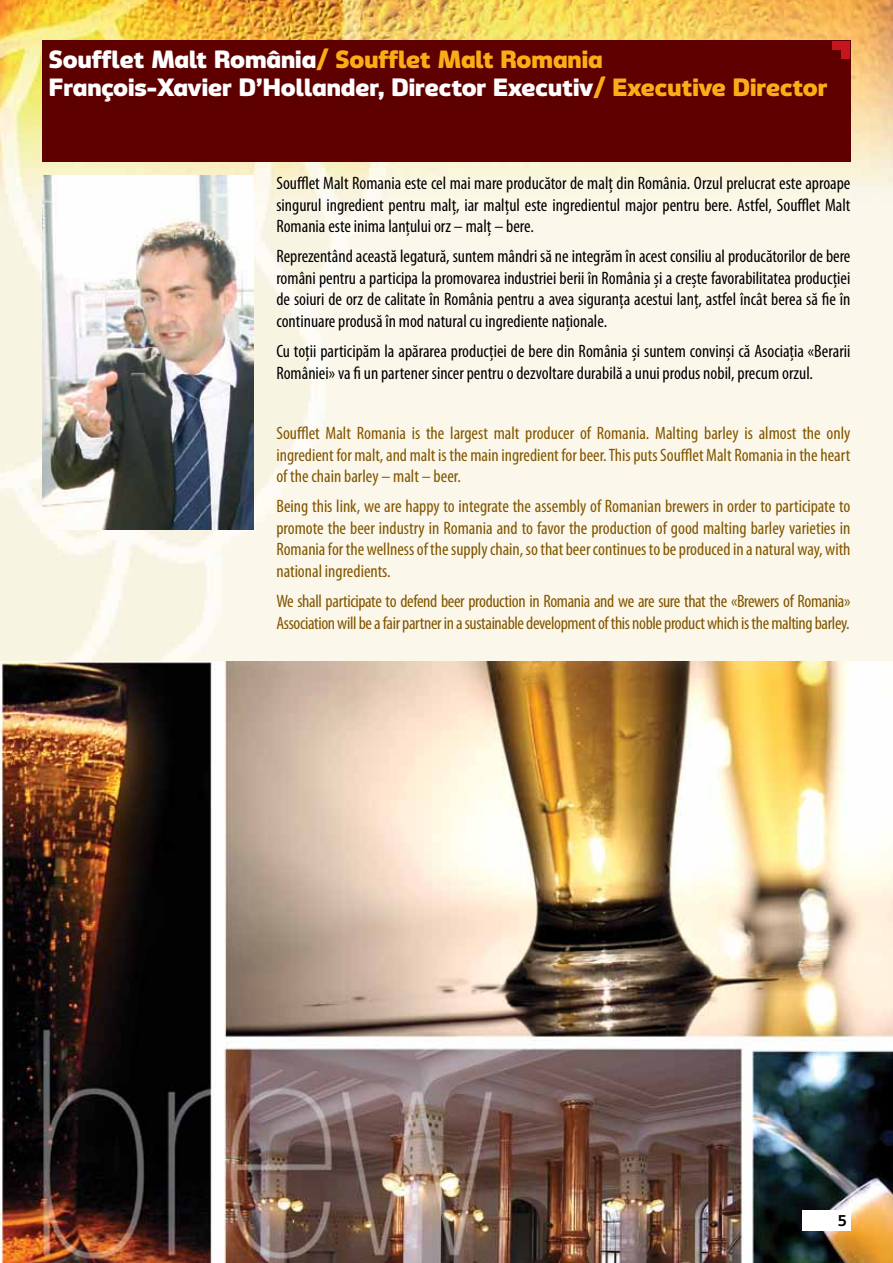
<style>
.page{position:relative;width:893px;height:1263px;background:#fff}
.page>*{position:absolute;margin:0;border:0;box-sizing:border-box;transform-origin:0 0}
.t1{font:900 24px/28.8px "Carlsberg Sans";color:#fff}
.t2{font:condensed 18px/21.6px "Myriad Pro";color:#000;text-align:justify}
.t3{font:condensed 18px/21.6px "Myriad Pro";letter-spacing:-.02em;color:#825600;text-align:justify}
.t4{font:700 15px "Carlsberg Sans";color:#000}
.s1{color:#fbad18}
</style>
<div class="page">
<img style="left:0;top:0;width:893px;height:661px">
<div style="left:42px;top:40px;width:808px;height:122px;background:#5e0000"></div>
<div style="left:841px;top:41px;width:9px;height:9px;background:#c4161c"></div>
<div style="left:832px;top:41px;width:9px;height:9px;background:#c4161c"></div>
<div style="left:841px;top:50px;width:9px;height:9px;background:#c4161c"></div>
<img style="left:43px;top:175px;width:211px;height:354px">
<img style="left:0;top:661px;width:893px;height:602px">
<div style="left:802px;top:1210px;width:48px;height:21px;background:#fff"></div>
<h1 class="t1" style="left:49px;top:44px;width:780px">Soufflet Malt România<span class="s1">/ Soufflet Malt Romania<br></span>François-Xavier D’Hollander, Director Executiv<span class="s1">/ Executive Director</span></h1>
<p class="t2" style="left:276px;top:172px;width:576px">Soufflet Malt Romania este cel mai mare producător de malț din România. Orzul prelucrat este aproape singurul ingredient pentru malţ, iar malţul este ingredientul major pentru bere. Astfel, Soufflet Malt Romania este inima lanţului orz – malţ – bere.</p>
<p class="t2" style="left:276px;top:245px;width:576px">Reprezentând această legatură, suntem mândri să ne integrăm în acest consiliu al producătorilor de bere români pentru a participa la promovarea industriei berii în România şi a creşte favorabilitatea producţiei de soiuri de orz de calitate în România pentru a avea siguranţa acestui lanţ, astfel încât berea să fie în continuare produsă în mod natural cu ingrediente naţionale.</p>
<p class="t2" style="left:276px;top:340px;width:576px">Cu toţii participăm la apărarea producţiei de bere din România şi suntem convinşi că Asociaţia «Berarii<br>României» va fi un partener sincer pentru o dezvoltare durabilă a unui produs nobil, precum orzul.</p>
<p class="t3" style="left:276px;top:422px;width:575px">Soufflet Malt Romania is the largest malt producer of Romania. Malting barley is almost the only ingredient for malt, and malt is the main ingredient for beer. This puts Soufflet Malt Romania in the heart of the chain barley – malt – beer.</p>
<p class="t3" style="left:276px;top:495px;width:576px">Being this link, we are happy to integrate the assembly of Romanian brewers in order to participate to promote the beer industry in Romania and to favor the production of good malting barley varieties in Romania for the wellness of the supply chain, so that beer continues to be produced in a natural way, with national ingredients.</p>
<p class="t3" style="left:276px;top:590px;width:576px">We shall participate to defend beer production in Romania and we are sure that the «Brewers of Romania»<br>Association will be a fair partner in a sustainable development of this noble product which is the malting barley.</p>
<p class="t4" style="left:838px;top:1211px;width:10px">5</p>
</div>
